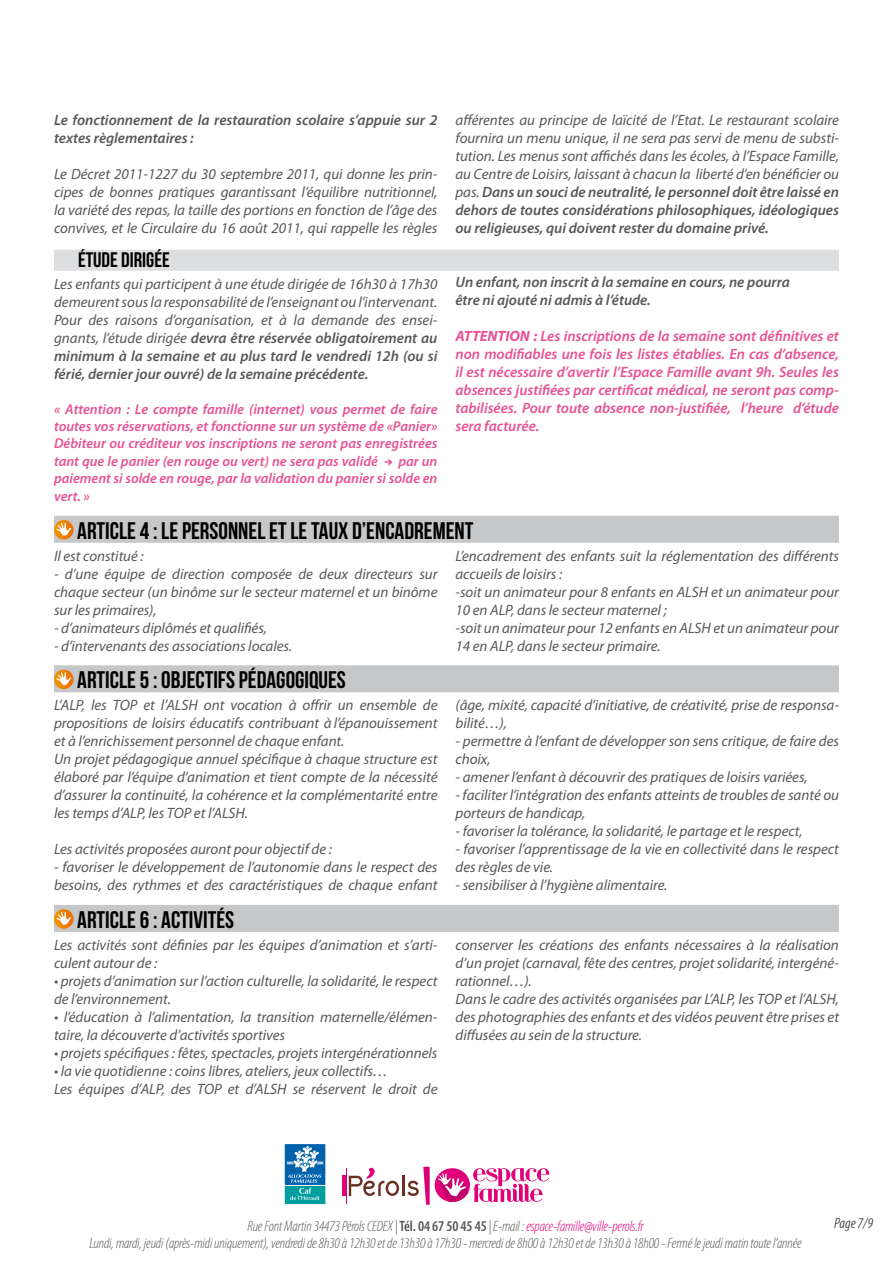
<style>
.page{position:relative;width:893px;height:1263px;background:#fff}
.page>*{position:absolute;margin:0;border:0;box-sizing:border-box;transform-origin:0 0}
.t1{font:24px "Bebas Neue";color:#000}
.t2{font:21px "Bebas Neue";color:#000}
.t3{font:italic 15px/18px "Myriad Pro";letter-spacing:-.005em;color:#58585a}
.t4{font:italic 600 15px/18px "Myriad Pro";letter-spacing:-.005em;color:#e75294;text-align:justify}
.t5{font:italic 300 condensed 15px/16.5px "Myriad Pro";letter-spacing:-.01em;color:#58585a;text-align:center}
.t6{font:italic 600 15px/18px "Myriad Pro";letter-spacing:-.005em;color:#58585a}
.t7{font:italic condensed 15px "Myriad Pro";color:#58585a}
.t8{font:italic 600 14.25px/17.4px "Myriad Pro";color:#e75294;text-align:justify}
.s1{font-weight:600}
.s2{font-weight:400;font-size:15px;color:#e2007a}
.s3{font-weight:700}
.s4{font-weight:600;font-style:normal}
.s5{color:#e2007a}
</style>
<div class="page">
<div style="left:54px;top:250px;width:785px;height:21px;background:#dddedf"></div>
<svg style="left:389px;top:459px;width:3px;height:7px"></svg>
<div style="left:54px;top:516px;width:785px;height:27px;background:#c6c7c8"></div>
<svg style="left:54px;top:520px;width:20px;height:20px"></svg>
<svg style="left:56px;top:522px;width:16px;height:14px"></svg>
<div style="left:54px;top:665px;width:785px;height:27px;background:#c6c7c8"></div>
<svg style="left:54px;top:670px;width:20px;height:19px"></svg>
<svg style="left:56px;top:672px;width:16px;height:14px"></svg>
<div style="left:54px;top:905px;width:785px;height:27px;background:#c6c7c8"></div>
<svg style="left:54px;top:909px;width:20px;height:20px"></svg>
<svg style="left:56px;top:912px;width:16px;height:13px"></svg>
<hr style="left:346px;top:1168px;width:1px;height:36px;background:#e2007a">
<hr style="left:342px;top:1176px;width:4px;height:20px;background:#e2007a">
<hr style="left:402px;top:1176px;width:3px;height:20px;background:#693021">
<svg style="left:349px;top:1168px;width:50px;height:28px"></svg>
<svg style="left:407px;top:1167px;width:22px;height:38px"></svg>
<div style="left:435px;top:1168px;width:35px;height:34px;background:#e2007a;border-radius:50%"></div>
<svg style="left:438px;top:1168px;width:111px;height:34px"></svg>
<div style="left:284px;top:1165px;width:42px;height:39px;background:#009e9d"></div>
<div style="left:284px;top:1165px;width:42px;height:40px;border:1px solid #fff"></div>
<div style="left:284px;top:1143px;width:42px;height:42px;background:#0062ac"></div>
<div style="left:284px;top:1143px;width:42px;height:42px;border:1px solid #fff"></div>
<svg style="left:287px;top:1146px;width:36px;height:54px"></svg>
<p class="t6" style="left:54px;top:110px;width:385px">Le fonctionnement de la restauration scolaire s’appuie sur 2 textes règlementaires :</p>
<p class="t3" style="left:54px;top:165px;width:385px;text-align:justify">Le Décret 2011-1227 du 30 septembre 2011, qui donne les prin&shy;cipes de bonnes pratiques garantissant l’équilibre nutritionnel, la variété des repas, la taille des portions en fonction de l’âge des convives, et le Circulaire du 16 août 2011, qui rappelle les règles</p>
<h2 class="t2" style="left:78px;top:248px;width:93px">ÉTUDE DIRIGÉE</h2>
<p class="t3" style="left:54px;top:274px;width:385px;text-align:justify">Les enfants qui participent à une étude dirigée de 16h30 à 17h30 demeurent sous la responsabilité de l’enseignant ou l’intervenant.<br>Pour des raisons d’organisation, et à la demande des ensei&shy;gnants, l’étude dirigée <span class="s1">devra être réservée obligatoirement au minimum à la semaine et au plus tard le vendredi 12h (ou si férié, dernier jour ouvré) de la semaine précédente.</span></p>
<p class="t8" style="left:54px;top:400px;width:385px">« Attention : Le compte famille (internet) vous permet de faire toutes vos réservations, et fonctionne sur un système de «Panier» Débiteur ou créditeur vos inscriptions ne seront pas enregistrées tant que le panier (en rouge ou vert) ne sera pas validé <span class="s2">-</span> par un paiement si solde en rouge, par la validation du panier si solde en vert. »</p>
<p class="t3" style="left:455px;top:111px;width:385px;text-align:justify">afférentes au principe de laïcité de l’Etat. Le restaurant scolaire fournira un menu unique, il ne sera pas servi de menu de substi&shy;tution. Les menus sont affichés dans les écoles, à l’Espace Famille, au Centre de Loisirs, laissant à chacun la liberté d’en bénéficier ou pas. <span class="s1">Dans un souci de neutralité, le personnel doit être laissé en dehors de toutes considérations philosophiques, idéologiques ou religieuses, qui doivent rester du domaine privé.</span></p>
<p class="t6" style="left:455px;top:273px;width:336px">Un enfant, non inscrit à la semaine en cours, ne pourra être ni ajouté ni admis à l’étude.</p>
<p class="t4" style="left:455px;top:327px;width:385px"><span class="s3">ATTENTION :</span> Les inscriptions de la semaine sont définitives et non modifiables une fois les listes établies. En cas d’absence, il est nécessaire d’avertir l’Espace Famille avant 9h. Seules les absences justifiées par certificat médical, ne seront pas comp&shy;tabilisées. Pour toute absence non-justifiée, l’heure d’étude sera facturée.</p>
<h1 class="t1" style="left:77px;top:517px;width:398px">ARTICLE 4 : LE PERSONNEL ET LE TAUX D’ENCADREMENT</h1>
<p class="t3" style="left:54px;top:546px;width:91px">Il est constitué :</p>
<p class="t3" style="left:54px;top:564px;width:385px;text-align:justify">- d’une équipe de direction composée de deux directeurs sur chaque secteur (un binôme sur le secteur maternel et un binôme sur les primaires),</p>
<p class="t3" style="left:54px;top:618px;width:214px">- d’animateurs diplômés et qualifiés,</p>
<p class="t3" style="left:54px;top:636px;width:240px">- d’intervenants des associations locales.</p>
<p class="t3" style="left:455px;top:546px;width:385px">L’encadrement des enfants suit la réglementation des différents accueils de loisirs :<br>-soit un animateur pour 8 enfants en ALSH et un animateur pour 10 en ALP, dans le secteur maternel ;<br>-soit un animateur pour 12 enfants en ALSH et un animateur pour 14 en ALP, dans le secteur primaire.</p>
<h1 class="t1" style="left:77px;top:666px;width:270px">ARTICLE 5 : OBJECTIFS PÉDAGOGIQUES</h1>
<p class="t3" style="left:54px;top:696px;width:385px">L’ALP, les TOP et l’ALSH ont vocation à offrir un ensemble de propositions de loisirs éducatifs contribuant à l’épanouissement et à l’enrichissement personnel de chaque enfant.<br>Un projet pédagogique annuel spécifique à chaque structure est élaboré par l’équipe d’animation et tient compte de la nécessité d’assurer la continuité, la cohérence et la complémentarité entre les temps d’ALP, les TOP et l’ALSH.</p>
<p class="t3" style="left:54px;top:840px;width:279px">Les activités proposées auront pour objectif de :</p>
<p class="t3" style="left:54px;top:858px;width:385px">- favoriser le développement de l’autonomie dans le respect des besoins, des rythmes et des caractéristiques de chaque enfant</p>
<h1 class="t1" style="left:77px;top:906px;width:158px">ARTICLE 6 : ACTIVITÉS</h1>
<p class="t3" style="left:54px;top:936px;width:385px">Les activités sont définies par les équipes d’animation et s’arti&shy;culent autour de :</p>
<p class="t3" style="left:54px;top:972px;width:385px">• projets d’animation sur l’action culturelle, la solidarité, le respect de l’environnement.</p>
<p class="t3" style="left:54px;top:1008px;width:385px">• l’éducation à l’alimentation, la transition maternelle/élémen&shy;taire, la découverte d’activités sportives</p>
<p class="t3" style="left:54px;top:1044px;width:385px">• projets spécifiques : fêtes, spectacles, projets intergénérationnels</p>
<p class="t3" style="left:54px;top:1062px;width:385px">• la vie quotidienne : coins libres, ateliers, jeux collectifs…<br>Les équipes d’ALP, des TOP et d’ALSH se réservent le droit de</p>
<p class="t3" style="left:455px;top:696px;width:385px">(âge, mixité, capacité d’initiative, de créativité, prise de responsa&shy;bilité…),</p>
<p class="t3" style="left:455px;top:732px;width:385px">- permettre à l’enfant de développer son sens critique, de faire des choix,</p>
<p class="t3" style="left:455px;top:768px;width:354px">- amener l’enfant à découvrir des pratiques de loisirs variées,</p>
<p class="t3" style="left:455px;top:786px;width:385px">- faciliter l’intégration des enfants atteints de troubles de santé ou porteurs de handicap,</p>
<p class="t3" style="left:455px;top:822px;width:349px">- favoriser la tolérance, la solidarité, le partage et le respect,</p>
<p class="t3" style="left:455px;top:840px;width:385px">- favoriser l’apprentissage de la vie en collectivité dans le respect des règles de vie.</p>
<p class="t3" style="left:455px;top:876px;width:213px">- sensibiliser à l’hygiène alimentaire.</p>
<p class="t3" style="left:455px;top:936px;width:385px">conserver les créations des enfants nécessaires à la réalisation d’un projet (carnaval, fête des centres, projet solidarité, intergéné&shy;rationnel…).<br>Dans le cadre des activités organisées par L’ALP, les TOP et l’ALSH, des photographies des enfants et des vidéos peuvent être prises et diffusées au sein de la structure.</p>
<p class="t5" style="left:90px;top:1218px;width:714px">Rue Font Martin 34473 Pérols CEDEX | <span class="s4">Tél. 04 67 50 45 45</span> | E-mail : <span class="s5">espace-famille@ville-perols.fr<br></span>Lundi, mardi, jeudi (après-midi uniquement), vendredi de 8h30 à 12h30 et de 13h30 à 17h30 - mercredi de 8h00 à 12h30 et de 13h30 à 18h00 - Fermé le jeudi matin toute l’année</p>
<p class="t7" style="left:834px;top:1214px;width:40px">Page 7/9</p>
</div>
